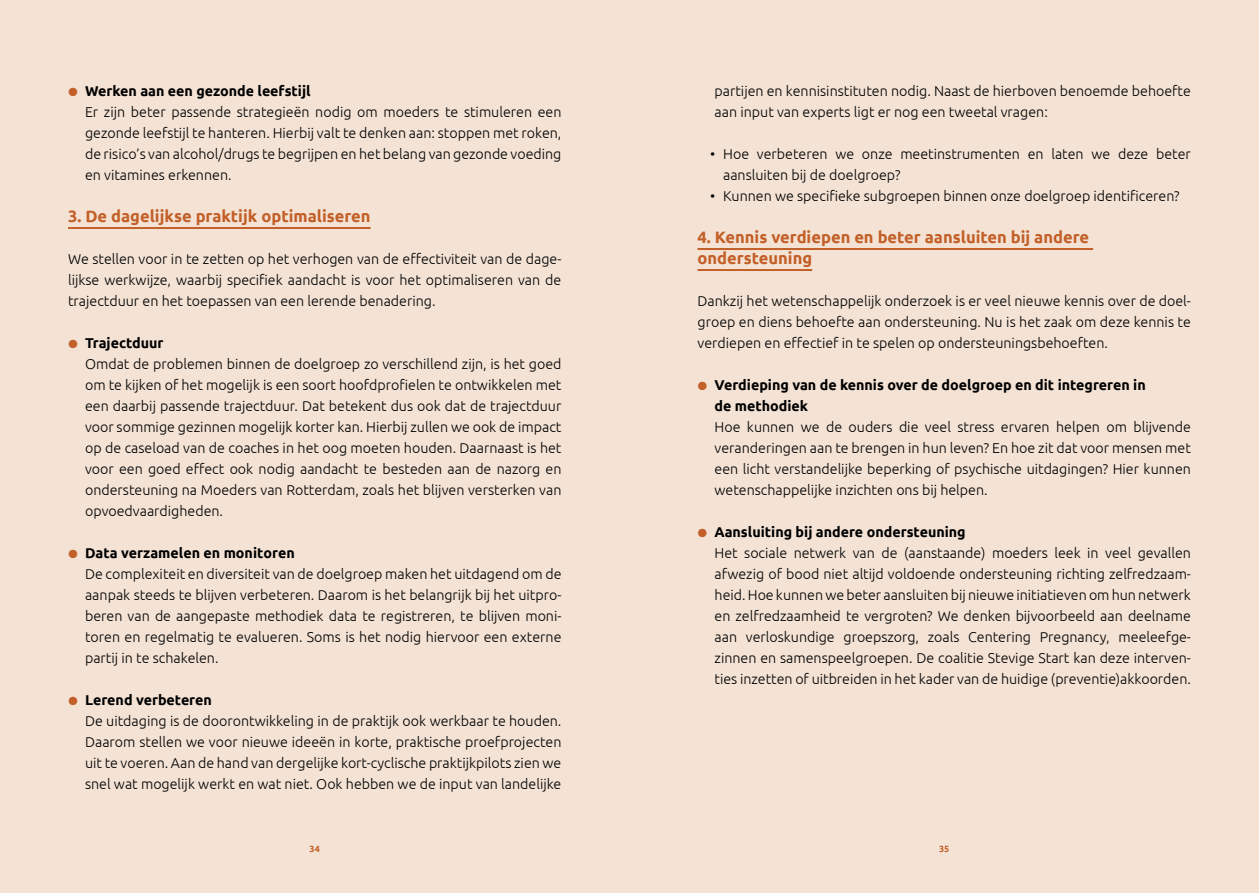
<style>
.page{position:relative;width:1259px;height:893px;background:#fff}
.page>*{position:absolute;margin:0;border:0;box-sizing:border-box;transform-origin:0 0}
.t1{font:700 16.5px/21px "Ubuntu";color:#c35f28}
.t2{font:300 14.25px/21px "Ubuntu";color:#000}
.t3{font:700 14.25px/21px "Ubuntu";color:#000}
.t4{font:700 9px "Ubuntu";color:#c35f28}
.s1{font-family:"Proxima Nova";font-weight:400;color:#c35f28}
.s2{font-weight:700}
</style>
<div class="page">
<div style="left:0;top:0;width:629px;height:893px;background:#f4e3d5"></div>
<div style="left:629px;top:0;width:630px;height:893px;background:#f4e3d5"></div>
<hr style="left:68px;top:227px;width:302px;height:2px;background:#c35f28">
<hr style="left:697px;top:248px;width:396px;height:2px;background:#c35f28">
<hr style="left:697px;top:269px;width:115px;height:2px;background:#c35f28">
<p class="t2" style="left:85px;top:80px;width:478px;text-indent:-17px"><span class="s1">●</span> <span class="s2">Werken aan een gezonde leefstijl<br></span>Er zijn beter passende strategieën nodig om moeders te stimuleren een gezonde leefstijl te hanteren. Hierbij valt te denken aan: stoppen met roken, de risico’s van alcohol/drugs te begrijpen en het belang van gezonde voeding en vitamines erkennen.</p>
<p class="t1" style="left:68px;top:205px;width:304px">3. De dagelijkse praktijk optimaliseren</p>
<p class="t2" style="left:68px;top:248px;width:495px;text-align:justify">We stellen voor in te zetten op het verhogen van de effectiviteit van de dage&shy;lijkse werkwijze, waarbij specifiek aandacht is voor het optimaliseren van de trajectduur en het toepassen van een lerende benadering.</p>
<p class="t2" style="left:85px;top:332px;width:478px;text-indent:-17px"><span class="s1">●</span> <span class="s2">Trajectduur<br></span>Omdat de problemen binnen de doelgroep zo verschillend zijn, is het goed om te kijken of het mogelijk is een soort hoofdprofielen te ontwikkelen met een daarbij passende trajectduur. Dat betekent dus ook dat de trajectduur voor sommige gezinnen mogelijk korter kan. Hierbij zullen we ook de impact op de caseload van de coaches in het oog moeten houden. Daarnaast is het voor een goed effect ook nodig aandacht te besteden aan de nazorg en ondersteuning na Moeders van Rotterdam, zoals het blijven versterken van opvoedvaardigheden.</p>
<p class="t2" style="left:85px;top:542px;width:478px;text-indent:-17px"><span class="s1">●</span> <span class="s2">Data verzamelen en monitoren<br></span>De complexiteit en diversiteit van de doelgroep maken het uitdagend om de aanpak steeds te blijven verbeteren. Daarom is het belangrijk bij het uitpro&shy;beren van de aangepaste methodiek data te registreren, te blijven moni&shy;toren en regelmatig te evalueren. Soms is het nodig hiervoor een externe partij in te schakelen.</p>
<p class="t2" style="left:85px;top:689px;width:478px;text-indent:-17px"><span class="s1">●</span> <span class="s2">Lerend verbeteren<br></span>De uitdaging is de doorontwikkeling in de praktijk ook werkbaar te houden.<br>Daarom stellen we voor nieuwe ideeën in korte, praktische proefprojecten uit te voeren. Aan de hand van dergelijke kort-cyclische praktijkpilots zien we snel wat mogelijk werkt en wat niet. Ook hebben we de input van landelijke</p>
<p class="t2" style="left:714px;top:80px;width:478px">partijen en kennisinstituten nodig. Naast de hierboven benoemde behoefte aan input van experts ligt er nog een tweetal vragen:</p>
<p class="t2" style="left:723px;top:143px;width:469px;text-indent:-13px">• Hoe verbeteren we onze meetinstrumenten en laten we deze beter aansluiten bij de doelgroep?</p>
<p class="t2" style="left:710px;top:185px;width:471px">• Kunnen we specifieke subgroepen binnen onze doelgroep identificeren?</p>
<p class="t1" style="left:697px;top:226px;width:393px">4. Kennis verdiepen en beter aansluiten bij andere ondersteuning</p>
<p class="t2" style="left:697px;top:290px;width:495px;text-align:justify">Dankzij het wetenschappelijk onderzoek is er veel nieuwe kennis over de doel&shy;groep en diens behoefte aan ondersteuning. Nu is het zaak om deze kennis te verdiepen en effectief in te spelen op ondersteuningsbehoeften.</p>
<p class="t3" style="left:714px;top:374px;width:433px;text-indent:-17px"><span class="s1">●</span> Verdieping van de kennis over de doelgroep en dit integreren in de methodiek</p>
<p class="t2" style="left:714px;top:416px;width:478px;text-align:justify">Hoe kunnen we de ouders die veel stress ervaren helpen om blijvende veranderingen aan te brengen in hun leven? En hoe zit dat voor mensen met een licht verstandelijke beperking of psychische uitdagingen? Hier kunnen wetenschappelijke inzichten ons bij helpen.</p>
<p class="t2" style="left:714px;top:521px;width:478px;text-indent:-17px"><span class="s1">●</span> <span class="s2">Aansluiting bij andere ondersteuning<br></span>Het sociale netwerk van de (aanstaande) moeders leek in veel gevallen afwezig of bood niet altijd voldoende ondersteuning richting zelfredzaam&shy;heid. Hoe kunnen we beter aansluiten bij nieuwe initiatieven om hun netwerk en zelfredzaamheid te vergroten? We denken bijvoorbeeld aan deelname aan verloskundige groepszorg, zoals Centering Pregnancy, meeleefge&shy;zinnen en samenspeelgroepen. De coalitie Stevige Start kan deze interven&shy;ties inzetten of uitbreiden in het kader van de huidige (preventie)akkoorden.</p>
<p class="t4" style="left:310px;top:843px;width:12px">34</p>
<p class="t4" style="left:939px;top:843px;width:12px">35</p>
</div>
